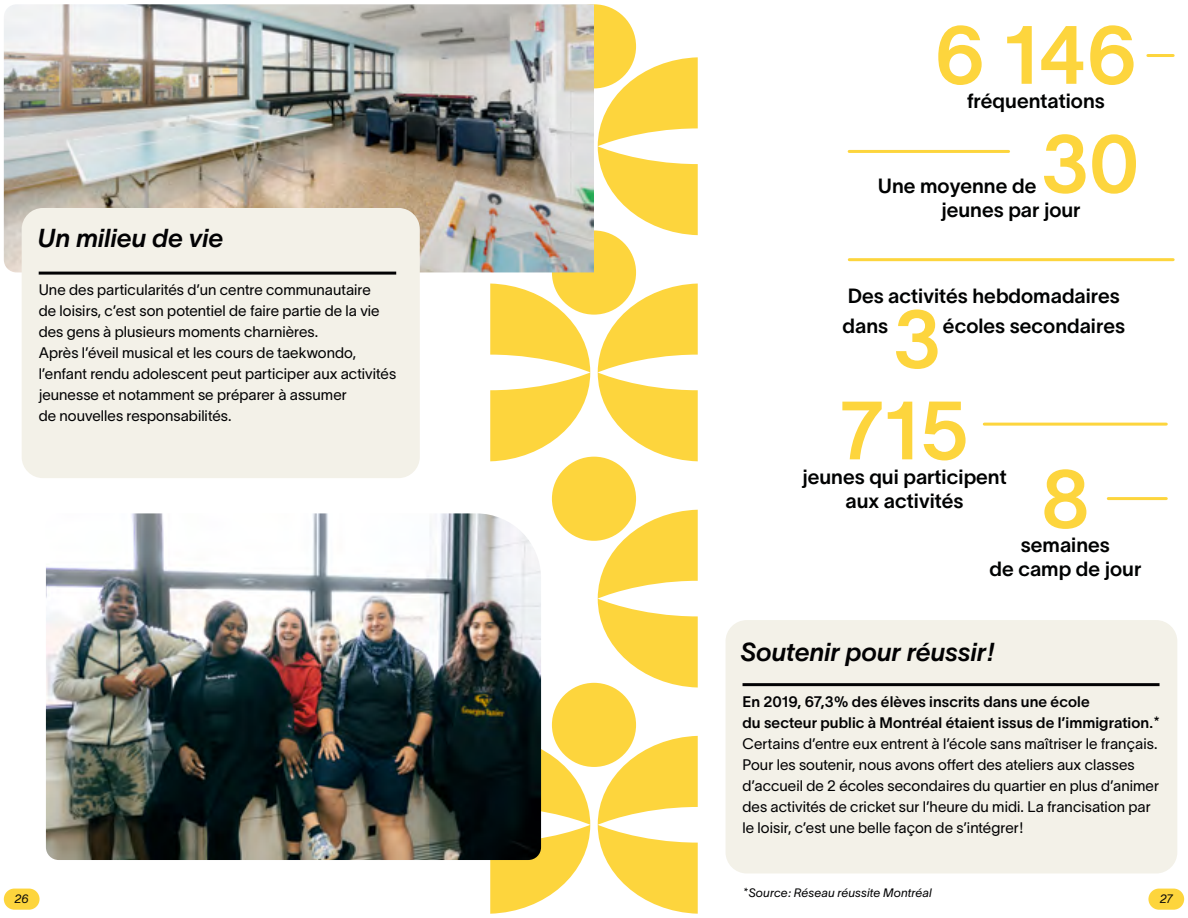
<style>
.page{position:relative;width:1188px;height:918px;background:#fff}
.page>*{position:absolute;margin:0;border:0;box-sizing:border-box;transform-origin:0 0}
.t1{font:80.85px "TWK Lausanne";color:#fdd53d}
.t2{font:italic 25.5px "TWK Lausanne 0600";letter-spacing:-.005em;color:#020203}
.t3{font:20.25px/24.3px "TWK Lausanne";color:#010202}
.t4{font:15px/21px "TWK Lausanne";color:#020203}
.t5{font:15px/21px "TWK Lausanne";letter-spacing:.005em;color:#020203}
.t6{font:italic 12px "TWK Lausanne 0300";letter-spacing:.01em;color:#020203}
.t7{font:italic 12px "TWK Lausanne 0300";color:#0d0c0b}
</style>
<div class="page">
<svg style="left:598px;top:57px;width:100px;height:178px"></svg>
<div style="left:552px;top:4px;width:84px;height:84px;background:#fdd53d;border-radius:50%"></div>
<svg style="left:598px;top:284px;width:100px;height:177px"></svg>
<div style="left:552px;top:230px;width:84px;height:85px;background:#fdd53d;border-radius:50%"></div>
<svg style="left:490px;top:284px;width:100px;height:177px"></svg>
<svg style="left:598px;top:510px;width:100px;height:178px"></svg>
<div style="left:552px;top:457px;width:84px;height:84px;background:#fdd53d;border-radius:50%"></div>
<svg style="left:598px;top:736px;width:100px;height:178px"></svg>
<div style="left:552px;top:683px;width:84px;height:84px;background:#fdd53d;border-radius:50%"></div>
<svg style="left:490px;top:736px;width:100px;height:178px"></svg>
<div style="left:1148px;top:889px;width:36px;height:21px;background:#fdd53d;border-radius:11px"></div>
<div style="left:4px;top:889px;width:36px;height:21px;background:#fdd53d;border-radius:11px"></div>
<div style="left:726px;top:620px;width:451px;height:253px;background:#f3f1e8;border-radius:21px"></div>
<hr style="left:743px;top:683px;width:417px;height:3px;background:#020203">
<hr style="left:849px;top:150px;width:160px;height:3px;background:#fdd53d">
<hr style="left:849px;top:258px;width:324px;height:3px;background:#fdd53d">
<hr style="left:1148px;top:54px;width:25px;height:3px;background:#fdd53d">
<hr style="left:984px;top:423px;width:182px;height:3px;background:#fdd53d">
<hr style="left:1108px;top:497px;width:58px;height:3px;background:#fdd53d">
<img style="left:4px;top:4px;width:590px;height:268px">
<img style="left:46px;top:513px;width:495px;height:347px">
<div style="left:22px;top:208px;width:398px;height:270px;background:#f3f1e8;border-radius:21px"></div>
<hr style="left:39px;top:272px;width:357px;height:3px;background:#020203">
<h1 class="t1" style="left:935px;top:-2px;width:204px">6 146</h1>
<h3 class="t3" style="left:967px;top:87px;width:139px">fréquentations</h3>
<h2 class="t2" style="left:38px;top:220px;width:187px">Un milieu de vie</h2>
<p class="t4" style="left:39px;top:278px;width:359px">Une des particularités d’un centre communautaire<br>de loisirs, c’est son potentiel de faire partie de la vie des gens à plusieurs moments charnières.<br>Après l’éveil musical et les cours de taekwondo, l’enfant rendu adolescent peut participer aux activités jeunesse et notamment se préparer à assumer<br>de nouvelles responsabilités.</p>
<h1 class="t1" style="left:1041px;top:107px;width:100px">30</h1>
<h3 class="t3" style="left:941px;top:172px;width:141px;text-indent:-64px">Une moyenne de jeunes par jour</h3>
<h3 class="t3" style="left:843px;top:279px;width:279px;line-height:30px">Des activités hebdomadaires dans</h3>
<h1 class="t1" style="left:893px;top:282px;width:49px">3</h1>
<h3 class="t3" style="left:943px;top:312px;width:184px">écoles secondaires</h3>
<h1 class="t1" style="left:841px;top:374px;width:129px">715</h1>
<h3 class="t3" style="left:802px;top:463px;width:206px;text-align:center">jeunes qui participent aux activités</h3>
<h1 class="t1" style="left:1041px;top:442px;width:51px">8</h1>
<h3 class="t3" style="left:989px;top:556px;width:153px">de camp de jour</h3>
<h3 class="t3" style="left:1021px;top:531px;width:91px">semaines</h3>
<h2 class="t2" style="left:740px;top:634px;width:256px">Soutenir pour réussir!</h2>
<p class="t5" style="left:743px;top:690px;width:419px">En 2019, 67,3% des élèves inscrits dans une école<br>du secteur public à Montréal étaient issus de l’immigration.*</p>
<p class="t4" style="left:743px;top:732px;width:418px">Certains d’entre eux entrent à l’école sans maîtriser le français.<br>Pour les soutenir, nous avons offert des ateliers aux classes d’accueil de 2 écoles secondaires du quartier en plus d’animer des activités de cricket sur l’heure du midi. La francisation par le loisir, c’est une belle façon de s’intégrer!</p>
<p class="t6" style="left:743px;top:885px;width:190px">*Source: Réseau réussite Montréal</p>
<p class="t7" style="left:15px;top:891px;width:16px">26</p>
<p class="t7" style="left:1160px;top:891px;width:15px">27</p>
</div>
